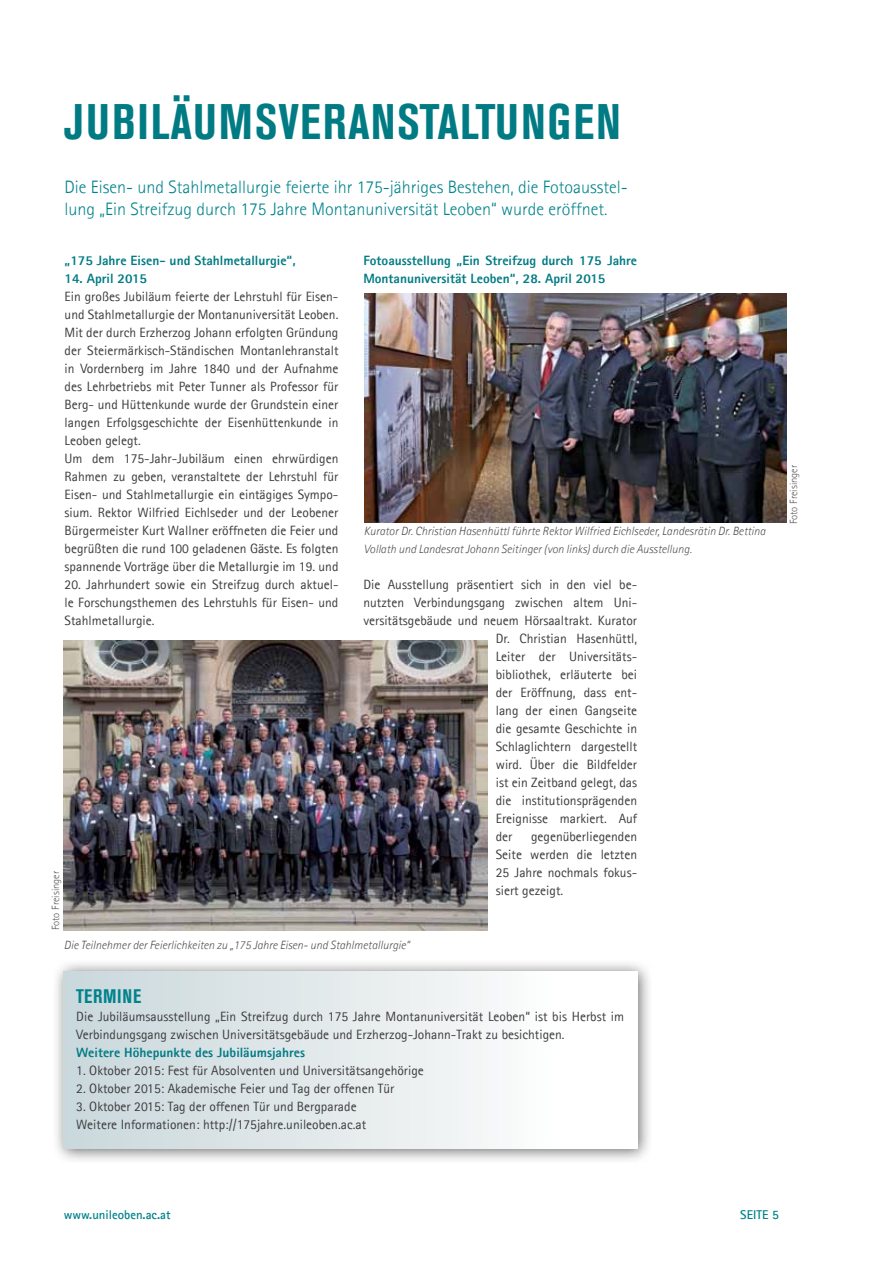
<style>
.page{position:relative;width:893px;height:1263px;background:#fff}
.page>*{position:absolute;margin:0;border:0;box-sizing:border-box;transform-origin:0 0}
.t1{font:700 condensed 49.5px "Akzidenz Grotesk BE";color:#007b84}
.t2{font:700 condensed 19.5px "Akzidenz Grotesk BE";color:#00838c}
.t3{font:300 18px/21.6px "Agfa Rotis Sans Serif";color:#00838c}
.t4{font:13.5px/18px "Agfa Rotis Sans Serif";color:#3d3c3e}
.t5{font:800 13.5px/18px "Agfa Rotis Sans Serif";color:#007b84}
.t6{font:700 12.75px "Agfa Rotis Sans Serif";color:#00838c}
.t7{font:italic 300 12px/18px "Agfa Rotis Sans Serif";color:#525254}
.t8{font:300 10.5px "Agfa Rotis Sans Serif";color:#565659}
</style>
<div class="page">
<img style="left:364px;top:293px;width:423px;height:229px">
<div style="left:51px;top:959px;width:602px;height:206px;background:#000;opacity:.6"></div>
<div style="left:64px;top:971px;width:573px;height:177px;background:linear-gradient(to right,#c9d7db,#fff)"></div>
<img style="left:64px;top:640px;width:423px;height:290px">
<h1 class="t1" style="left:65px;top:94px;width:97px">JUBILÄUMSVERANSTALTUN</h1>
<h1 class="t1" style="left:548px;top:94px;width:49px">GEN</h1>
<h3 class="t3" style="left:65px;top:176px;width:565px">Die Eisen- und Stahlmetallurgie feierte ihr 175-jähriges Bestehen, die Fotoausstel&shy;lung „Ein Streifzug durch 175 Jahre Montanuniversität Leoben“ wurde eröffnet.</h3>
<p class="t5" style="left:65px;top:251px;width:233px">„175 Jahre Eisen- und Stahlmetallurgie“,</p>
<p class="t5" style="left:65px;top:269px;width:84px">14. April 2015</p>
<p class="t4" style="left:65px;top:287px;width:275px">Ein großes Jubiläum feierte der Lehrstuhl für Eisen&shy;und Stahlmetallurgie der Montanuniversität Leoben.<br>Mit der durch Erzherzog Johann erfolgten Gründung der Steiermärkisch-Ständischen Montanlehranstalt in Vordernberg im Jahre 1840 und der Aufnahme des Lehrbetriebs mit Peter Tunner als Professor für Berg- und Hüttenkunde wurde der Grundstein einer langen Erfolgsgeschichte der Eisenhüttenkunde in Leoben gelegt.<br>Um dem 175-Jahr-Jubiläum einen ehrwürdigen Rahmen zu geben, veranstaltete der Lehrstuhl für Eisen- und Stahlmetallurgie ein eintägiges Sympo&shy;sium. Rektor Wilfried Eichlseder und der Leobener Bürgermeister Kurt Wallner eröffneten die Feier und begrüßten die rund 100 geladenen Gäste. Es folgten spannende Vorträge über die Metallurgie im 19. und</p>
<p class="t4" style="left:65px;top:575px;width:275px;text-align:justify">20. Jahrhundert sowie ein Streifzug durch aktuel&shy;le Forschungsthemen des Lehrstuhls für Eisen- und Stahlmetallurgie.</p>
<p class="t5" style="left:363px;top:251px;width:275px">Fotoausstellung „Ein Streifzug durch 175 Jahre<br>Montanuniversität Leoben“, 28. April 2015</p>
<p class="t7" style="left:364px;top:522px;width:403px">Kurator Dr. Christian Hasenhüttl führte Rektor Wilfried Eichlseder, Landesrätin Dr. Bettina<br>Vollath und Landesrat Johann Seitinger (von links) durch die Ausstellung.</p>
<p class="t4" style="left:363px;top:575px;width:275px">Die Ausstellung präsentiert sich in den viel be-</p>
<p class="t4" style="left:363px;top:593px;width:275px">nutzten Verbindungsgang zwischen altem Uni-</p>
<p class="t4" style="left:363px;top:611px;width:275px">versitätsgebäude und neuem Hörsaaltrakt. Kurator</p>
<p class="t4" style="left:496px;top:629px;width:143px">Dr. Christian Hasenhüttl,</p>
<p class="t4" style="left:496px;top:647px;width:143px">Leiter der Universitäts-</p>
<p class="t4" style="left:496px;top:665px;width:143px">bibliothek, erläuterte bei</p>
<p class="t4" style="left:496px;top:683px;width:143px">der Eröffnung, dass ent-</p>
<p class="t4" style="left:496px;top:701px;width:143px">lang der einen Gangseite</p>
<p class="t4" style="left:496px;top:719px;width:143px">die gesamte Geschichte in</p>
<p class="t4" style="left:496px;top:737px;width:143px">Schlaglichtern dargestellt</p>
<p class="t4" style="left:496px;top:755px;width:143px">wird. Über die Bildfelder</p>
<p class="t4" style="left:496px;top:773px;width:143px">ist ein Zeitband gelegt, das</p>
<p class="t4" style="left:496px;top:791px;width:143px">die institutionsprägenden</p>
<p class="t4" style="left:496px;top:809px;width:143px">Ereignisse markiert. Auf</p>
<p class="t4" style="left:496px;top:827px;width:18px">der</p>
<p class="t4" style="left:496px;top:827px;width:143px;text-align:justify;text-indent:35px">gegenüberliegenden Seite werden die letzten 25 Jahre nochmals fokus&shy;siert gezeigt.</p>
<p class="t8" style="left:49px;top:930px;width:61px;rotate:-90deg">Foto Freisinger</p>
<p class="t7" style="left:64px;top:936px;width:347px">Die Teilnehmer der Feierlichkeiten zu „175 Jahre Eisen- und Stahlmetallurgie“</p>
<h2 class="t2" style="left:76px;top:985px;width:11px">TERMINE</h2>
<p class="t4" style="left:76px;top:1007px;width:549px">Die Jubiläumsausstellung „Ein Streifzug durch 175 Jahre Montanuniversität Leoben“ ist bis Herbst im<br>Verbindungsgang zwischen Universitätsgebäude und Erzherzog-Johann-Trakt zu besichtigen.</p>
<p class="t5" style="left:76px;top:1043px;width:230px">Weitere Höhepunkte des Jubiläumsjahres</p>
<p class="t4" style="left:76px;top:1061px;width:349px">1. Oktober 2015: Fest für Absolventen und Universitätsangehörige</p>
<p class="t4" style="left:76px;top:1079px;width:320px">2. Oktober 2015: Akademische Feier und Tag der offenen Tür</p>
<p class="t4" style="left:76px;top:1097px;width:291px">3. Oktober 2015: Tag der offenen Tür und Bergparade<br>Weitere Informationen: http://175jahre.unileoben.ac.at</p>
<p class="t8" style="left:787px;top:524px;width:61px;rotate:-90deg">Foto Freisinger</p>
<p class="t6" style="left:64px;top:1207px;width:108px">www.unileoben.ac.at</p>
<p class="t6" style="left:740px;top:1207px;width:40px">SEITE 5</p>
</div>
